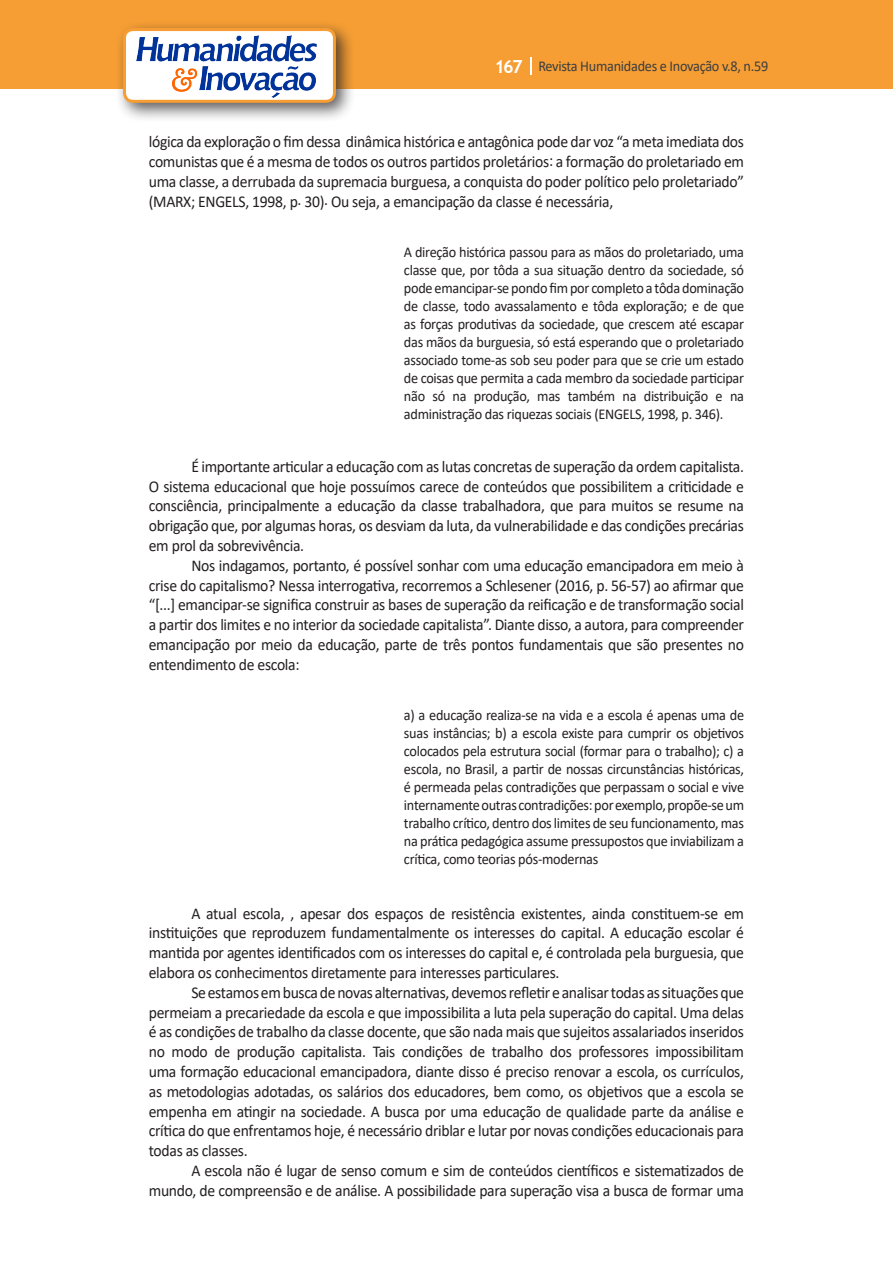
<style>
.page{position:relative;width:893px;height:1263px;background:#fff}
.page>*{position:absolute;margin:0;border:0;box-sizing:border-box;transform-origin:0 0}
.texto{font:16.5px/19.8px "Calibri";letter-spacing:-.02em;color:#231f20;text-align:justify;scale:.95 1}
.citacao{font:15px/18px "Calibri";letter-spacing:-.02em;color:#231f20;text-align:justify;scale:.95 1}
.t1{font:15px "Calibri";letter-spacing:-.02em;color:#3e3e3f;scale:.95 1}
.s1{font-family:"Trebuchet MS";font-weight:700;font-size:18px;color:#fff}
</style>
<div class="page">
<div style="left:0;top:0;width:893px;height:88px;background:#f69e34"></div>
<svg style="left:530px;top:57px;width:2px;height:18px"></svg>
<div style="left:115px;top:20px;width:241px;height:103px;background:#231f20;opacity:.75"></div>
<div style="left:125px;top:30px;width:209px;height:71px;background:#fff;border-radius:9px"></div>
<div style="left:123px;top:28px;width:213px;height:75px;border:3px solid #f69e34;border-radius:9px"></div>
<img style="left:136px;top:36px;width:181px;height:61px">
<p class="t1" style="left:495px;top:56px;width:290px"><span class="s1">167</span> Revista Humanidades e Inovação v.8, n.59</p>
<p class="texto" style="left:149px;top:132px;width:628px">lógica da exploração o fim dessa dinâmica histórica e antagônica pode dar voz “a meta imediata dos comunistas que é a mesma de todos os outros partidos proletários: a formação do proletariado em uma classe, a derrubada da supremacia burguesa, a conquista do poder político pelo proletariado” (MARX; ENGELS, 1998, p. 30). Ou seja, a emancipação da classe é necessária,</p>
<p class="citacao" style="left:404px;top:243px;width:360px">A direção histórica passou para as mãos do proletariado, uma classe que, por tôda a sua situação dentro da sociedade, só pode emancipar-se pondo fim por completo a tôda dominação de classe, todo avassalamento e tôda exploração; e de que as forças produtivas da sociedade, que crescem até escapar das mãos da burguesia, só está esperando que o proletariado associado tome-as sob seu poder para que se crie um estado de coisas que permita a cada membro da sociedade participar não só na produção, mas também na distribuição e na administração das riquezas sociais (ENGELS, 1998, p. 346).</p>
<p class="texto" style="left:149px;top:456px;width:628px;text-indent:43px">É importante articular a educação com as lutas concretas de superação da ordem capitalista.<br>O sistema educacional que hoje possuímos carece de conteúdos que possibilitem a criticidade e consciência, principalmente a educação da classe trabalhadora, que para muitos se resume na obrigação que, por algumas horas, os desviam da luta, da vulnerabilidade e das condições precárias em prol da sobrevivência.</p>
<p class="texto" style="left:149px;top:555px;width:628px;text-indent:43px">Nos indagamos, portanto, é possível sonhar com uma educação emancipadora em meio à crise do capitalismo? Nessa interrogativa, recorremos a Schlesener (2016, p. 56-57) ao afirmar que “[...] emancipar-se significa construir as bases de superação da reificação e de transformação social a partir dos limites e no interior da sociedade capitalista”. Diante disso, a autora, para compreender emancipação por meio da educação, parte de três pontos fundamentais que são presentes no entendimento de escola:</p>
<p class="citacao" style="left:404px;top:706px;width:360px">a) a educação realiza-se na vida e a escola é apenas uma de suas instâncias; b) a escola existe para cumprir os objetivos colocados pela estrutura social (formar para o trabalho); c) a escola, no Brasil, a partir de nossas circunstâncias históricas, é permeada pelas contradições que perpassam o social e vive internamente outras contradições: por exemplo, propõe-se um trabalho crítico, dentro dos limites de seu funcionamento, mas na prática pedagógica assume pressupostos que inviabilizam a crítica, como teorias pós-modernas</p>
<p class="texto" style="left:149px;top:903px;width:628px;text-indent:43px">A atual escola, , apesar dos espaços de resistência existentes, ainda constituem-se em instituições que reproduzem fundamentalmente os interesses do capital. A educação escolar é mantida por agentes identificados com os interesses do capital e, é controlada pela burguesia, que elabora os conhecimentos diretamente para interesses particulares.</p>
<p class="texto" style="left:149px;top:982px;width:628px;text-indent:43px">Se estamos em busca de novas alternativas, devemos refletir e analisar todas as situações que permeiam a precariedade da escola e que impossibilita a luta pela superação do capital. Uma delas é as condições de trabalho da classe docente, que são nada mais que sujeitos assalariados inseridos no modo de produção capitalista. Tais condições de trabalho dos professores impossibilitam uma formação educacional emancipadora, diante disso é preciso renovar a escola, os currículos, as metodologias adotadas, os salários dos educadores, bem como, os objetivos que a escola se empenha em atingir na sociedade. A busca por uma educação de qualidade parte da análise e crítica do que enfrentamos hoje, é necessário driblar e lutar por novas condições educacionais para todas as classes.</p>
<p class="texto" style="left:149px;top:1160px;width:628px;text-align:right">A escola não é lugar de senso comum e sim de conteúdos científicos e sistematizados de mundo, de compreensão e de análise. A possibilidade para superação visa a busca de formar uma</p>
</div>
